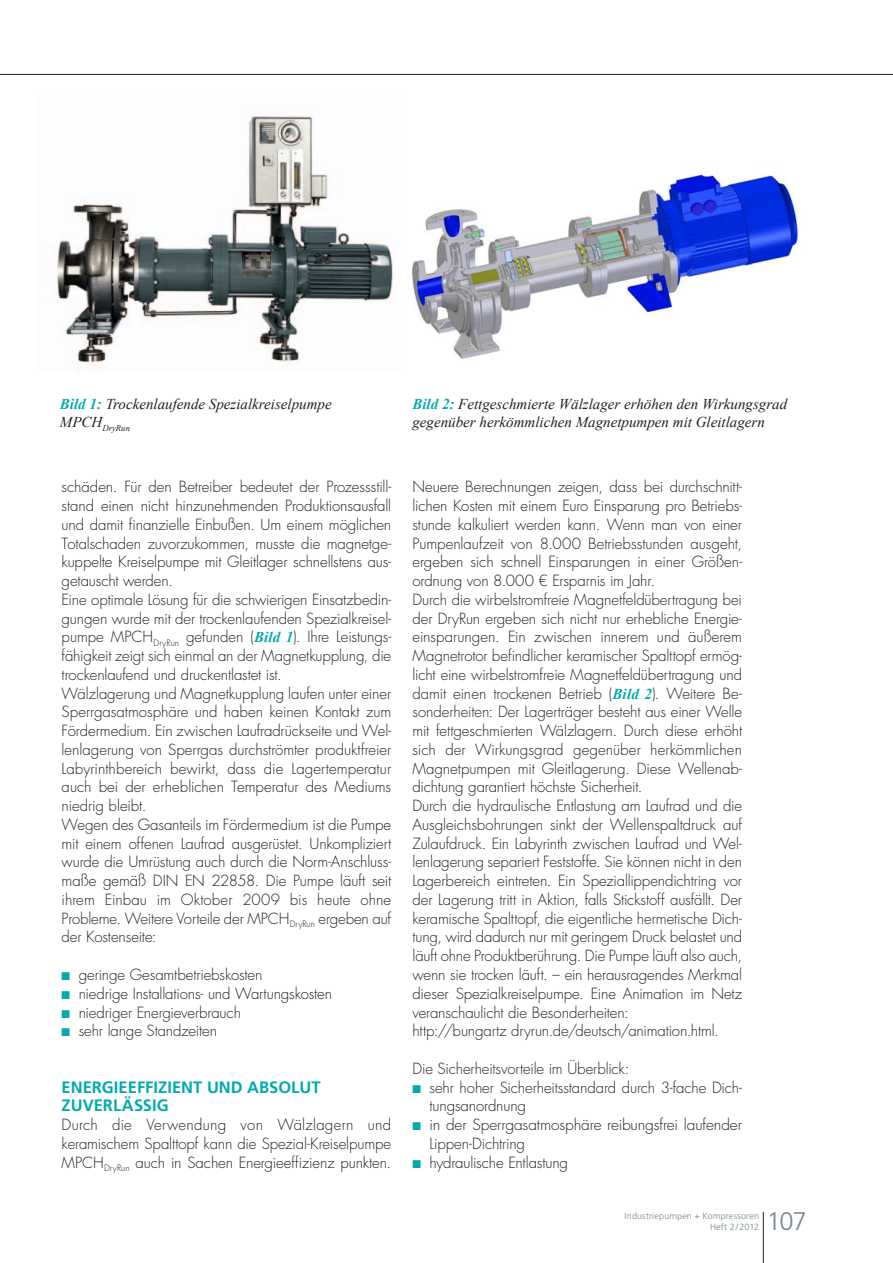
<style>
.page{position:relative;width:893px;height:1263px;background:#fff}
.page>*{position:absolute;margin:0;border:0;box-sizing:border-box;transform-origin:0 0}
.t1{font:300 25.5px "Frutiger LT Std";color:#77858d}
.t2{font:700 16.5px/18.8px "Frutiger";color:#00aaad}
.t3{font:300 15px/18.8px "Futura Std";letter-spacing:-.01em;color:#231f20}
.t4{font:italic 15px/18px "Times New Roman";color:#231f20}
.t5{font:300 9px/10.8px "Frutiger LT Std";letter-spacing:.015em;color:#77858d;text-align:right}
.t6{font:italic 8.7px "Times New Roman";color:#231f20}
.s1{font-weight:700;color:#00aaad}
.s2{font-family:"Times New Roman";font-weight:700;font-style:italic;color:#00aaad}
.s3{color:#00aaad}
</style>
<div class="page">
<hr style="left:0;top:74px;width:893px;height:1px;background:#231f20">
<hr style="left:763px;top:1212px;width:1px;height:51px;background:#231f20">
<img style="left:56px;top:115px;width:337px;height:255px">
<img style="left:407px;top:170px;width:392px;height:189px">
<p class="t4" style="left:60px;top:395px;width:273px"><span class="s1">Bild 1:</span> Trockenlaufende Spezialkreiselpumpe</p>
<p class="t6" style="left:60px;top:423px;width:72px"><sup>MPCH</sup>DryRun</p>
<p class="t3" style="left:62px;top:479px;width:331px">schäden. Für den Betreiber bedeutet der Prozessstill&shy;stand einen nicht hinzunehmenden Produktionsausfall und damit finanzielle Einbußen. Um einem möglichen Totalschaden zuvorzukommen, musste die magnetge&shy;kuppelte Kreiselpumpe mit Gleitlager schnellstens aus&shy;getauscht werden.<br>Eine optimale Lösung für die schwierigen Einsatzbedin&shy;gungen wurde mit der trockenlaufenden Spezialkreisel&shy;pumpe MPCH<sub>DryRun</sub> gefunden (<span class="s2">Bild 1</span>). Ihre Leistungs&shy;fähigkeit zeigt sich einmal an der Magnetkupplung, die trockenlaufend und druckentlastet ist.<br>Wälzlagerung und Magnetkupplung laufen unter einer Sperrgasatmosphäre und haben keinen Kontakt zum Fördermedium. Ein zwischen Laufradrückseite und Wel&shy;lenlagerung von Sperrgas durchströmter produktfreier Labyrinthbereich bewirkt, dass die Lagertemperatur auch bei der erheblichen Temperatur des Mediums niedrig bleibt.<br>Wegen des Gasanteils im Fördermedium ist die Pumpe mit einem offenen Laufrad ausgerüstet. Unkompliziert wurde die Umrüstung auch durch die Norm-Anschluss&shy;maße gemäß DIN EN 22858. Die Pumpe läuft seit ihrem Einbau im Oktober 2009 bis heute ohne Probleme. Weitere Vorteile der MPCH<sub>DryRun</sub> ergeben auf der Kostenseite:</p>
<p class="t3" style="left:62px;top:966px;width:202px"><span class="s3">■</span> geringe Gesamtbetriebskosten</p>
<p class="t3" style="left:62px;top:985px;width:272px"><span class="s3">■</span> niedrige Installations- und Wartungskosten</p>
<p class="t3" style="left:62px;top:1004px;width:181px"><span class="s3">■</span> niedriger Energieverbrauch</p>
<p class="t3" style="left:62px;top:1022px;width:157px"><span class="s3">■</span> sehr lange Standzeiten</p>
<p class="t2" style="left:62px;top:1079px;width:260px">ENERGIEEFFIZIENT UND ABSOLUT<br>ZUVERLÄSSIG</p>
<p class="t3" style="left:62px;top:1116px;width:331px;text-align:justify">Durch die Verwendung von Wälzlagern und keramischem Spalttopf kann die Spezial-Kreiselpumpe MPCH<sub>DryRun</sub> auch in Sachen Energieeffizienz punkten.</p>
<p class="t4" style="left:412px;top:395px;width:376px"><span class="s1">Bild 2:</span> Fettgeschmierte Wälzlager erhöhen den Wirkungsgrad gegenüber herkömmlichen Magnetpumpen mit Gleitlagern</p>
<p class="t3" style="left:412px;top:479px;width:331px">Neuere Berechnungen zeigen, dass bei durchschnitt&shy;lichen Kosten mit einem Euro Einsparung pro Betriebs&shy;stunde kalkuliert werden kann. Wenn man von einer Pumpenlaufzeit von 8.000 Betriebsstunden ausgeht, ergeben sich schnell Einsparungen in einer Größen&shy;ordnung von 8.000 € Ersparnis im Jahr.<br>Durch die wirbelstromfreie Magnetfeldübertragung bei der DryRun ergeben sich nicht nur erhebliche Energie&shy;einsparungen. Ein zwischen innerem und äußerem Magnetrotor befindlicher keramischer Spalttopf ermög&shy;licht eine wirbelstromfreie Magnetfeldübertragung und damit einen trockenen Betrieb (<span class="s2">Bild 2</span>). Weitere Be&shy;sonderheiten: Der Lagerträger besteht aus einer Welle mit fettgeschmierten Wälzlagern. Durch diese erhöht sich der Wirkungsgrad gegenüber herkömmlichen Magnetpumpen mit Gleitlagerung. Diese Wellenab&shy;dichtung garantiert höchste Sicherheit.<br>Durch die hydraulische Entlastung am Laufrad und die Ausgleichsbohrungen sinkt der Wellenspaltdruck auf Zulaufdruck. Ein Labyrinth zwischen Laufrad und Wel&shy;lenlagerung separiert Feststoffe. Sie können nicht in den Lagerbereich eintreten. Ein Speziallippendichtring vor der Lagerung tritt in Aktion, falls Stickstoff ausfällt. Der keramische Spalttopf, die eigentliche hermetische Dich&shy;tung, wird dadurch nur mit geringem Druck belastet und läuft ohne Produktberührung. Die Pumpe läuft also auch, wenn sie trocken läuft. – ein herausragendes Merkmal dieser Spezialkreiselpumpe. Eine Animation im Netz veranschaulicht die Besonderheiten:<br>http://bungartz dryrun.de/deutsch/animation.html.</p>
<p class="t3" style="left:412px;top:1060px;width:218px">Die Sicherheitsvorteile im Überblick:</p>
<p class="t3" style="left:429px;top:1079px;width:314px;text-indent:-17px"><span class="s3">■</span> sehr hoher Sicherheitsstandard durch 3-fache Dich&shy;tungsanordnung</p>
<p class="t3" style="left:429px;top:1116px;width:314px;text-indent:-17px"><span class="s3">■</span> in der Sperrgasatmosphäre reibungsfrei laufender<br>Lippen-Dichtring</p>
<p class="t3" style="left:412px;top:1154px;width:157px"><span class="s3">■</span> hydraulische Entlastung</p>
<p class="t5" style="left:625px;top:1211px;width:136px">Industriepumpen + Kompressoren<br>Heft 2 / 2012</p>
<h1 class="t1" style="left:767px;top:1211px;width:42px">107</h1>
</div>
